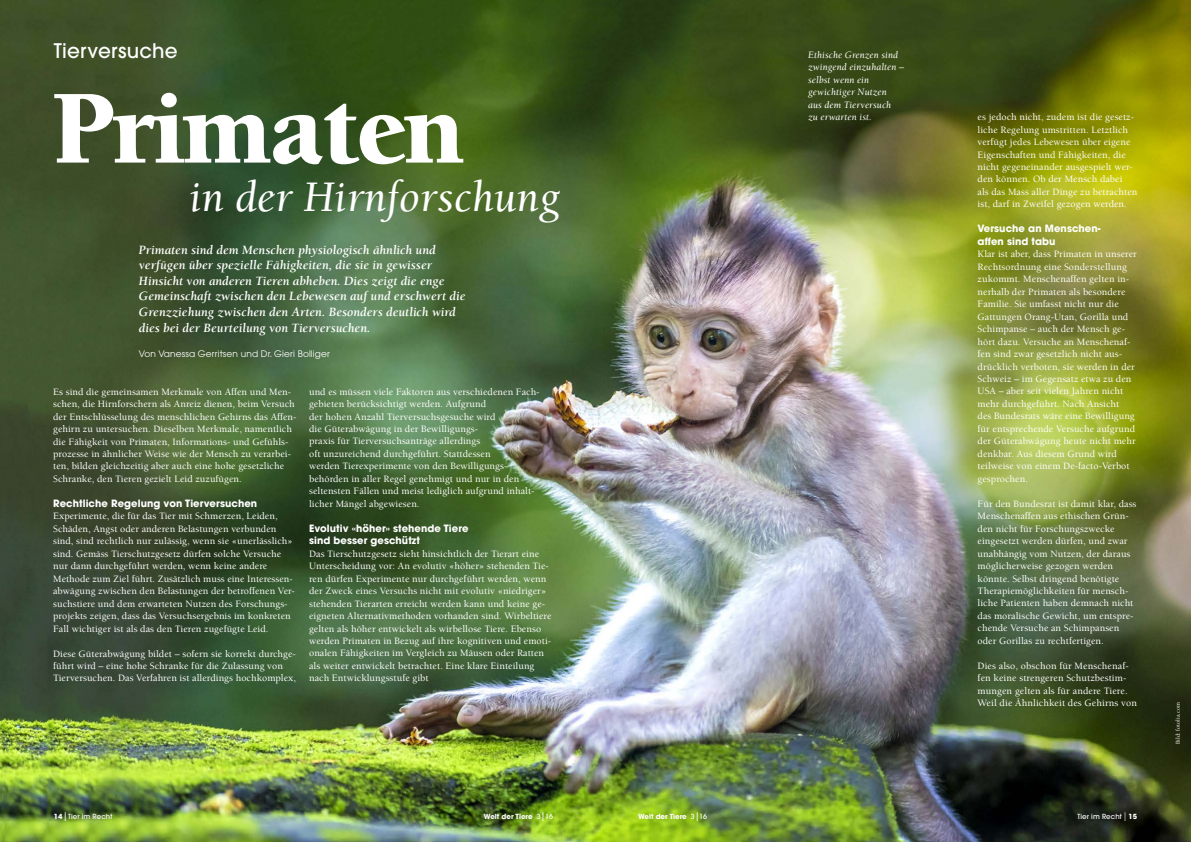
<style>
.page{position:relative;width:1191px;height:842px;background:#fff}
.page>*{position:absolute;margin:0;border:0;box-sizing:border-box;transform-origin:0 0}
.t1{font:900 107.9px "Berkeley";letter-spacing:-.03em;color:#fff}
.t2{font:italic 44.7px "Berkeley";color:#fff}
.t3{font:500 20px "Avant Garde";letter-spacing:.01em;color:#fff}
.t4{font:italic 700 13px/15.6px "Berkeley";color:#fff}
.t5{font:500 10px/12.5px "Berkeley";letter-spacing:.005em;color:#fff}
.t6{font:700 10px/12.5px "Avant Garde";letter-spacing:.005em;color:#fff}
.t7{font:italic 10px/12.5px "Berkeley";letter-spacing:.01em;color:#fff}
.t8{font:9px "Avant Garde";letter-spacing:.015em;color:#fff}
.t9{font:700 7px "Avant Garde";color:#fff}
.t10{font:500 7px "Avant Garde";letter-spacing:.015em;color:#fff}
.t11{font:500 6px "Berkeley";letter-spacing:.01em;color:#fff}
.s1{font-weight:700}
.s2{font-size:10.5px}
.s3{font-weight:500}
.s4{font-weight:500;font-size:10.5px}
.s5{font-weight:400;font-size:10.5px}
</style>
<div class="page">
<img style="left:0;top:0;width:1191px;height:842px">
<h3 class="t3" style="left:54px;top:38px;width:125px">Tierversuche</h3>
<h1 class="t1" style="left:51px;top:71px;width:415px">Primaten</h1>
<h2 class="t2" style="left:189px;top:173px;width:372px">in der Hirnforschung</h2>
<p class="t4" style="left:139px;top:242px;width:328px">Primaten sind dem Menschen physiologisch ähnlich und verfügen über spezielle Fähigkeiten, die sie in gewisser Hinsicht von anderen Tieren abheben. Dies zeigt die enge Gemeinschaft zwischen den Lebewesen auf und erschwert die Grenzziehung zwischen den Arten. Besonders deutlich wird dies bei der Beurteilung von Tierversuchen.</p>
<p class="t8" style="left:139px;top:349px;width:192px">Von Vanessa Gerritsen und Dr. Gieri Bolliger</p>
<p class="t5" style="left:53px;top:385px;width:245px">Es sind die gemeinsamen Merkmale von Affen und Men&shy;schen, die Hirnforschern als Anreiz dienen, beim Versuch der Entschlüsselung des menschlichen Gehirns das Affen&shy;gehirn zu untersuchen. Dieselben Merkmale, namentlich die Fähigkeit von Primaten, Informations- und Gefühls&shy;prozesse in ähnlicher Weise wie der Mensch zu verarbei&shy;ten, bilden gleichzeitig aber auch eine hohe gesetzliche Schranke, den Tieren gezielt Leid zuzufügen.</p>
<p class="t6" style="left:53px;top:497px;width:206px">Rechtliche Regelung von Tierversuchen</p>
<p class="t5" style="left:53px;top:510px;width:243px">Experimente, die für das Tier mit Schmerzen, Leiden, Schäden, Angst oder anderen Belastungen verbunden sind, sind rechtlich nur zulässig, wenn sie «unerlässlich» sind. Gemäss Tierschutzgesetz dürfen solche Versuche nur dann durchgeführt werden, wenn keine andere Methode zum Ziel führt. Zusätzlich muss eine Interessen&shy;abwägung zwischen den Belastungen der betroffenen Ver&shy;suchstiere und dem erwarteten Nutzen des Forschungs&shy;projekts zeigen, dass das Versuchsergebnis im konkreten Fall wichtiger ist als das den Tieren zugefügte Leid.</p>
<p class="t5" style="left:53px;top:647px;width:244px">Diese Güterabwägung bildet – sofern sie korrekt durchge&shy;führt wird – eine hohe Schranke für die Zulassung von<br>Tierversuchen. Das Verfahren ist allerdings hochkomplex,</p>
<p class="t5" style="left:309px;top:385px;width:232px">und es müssen viele Faktoren aus verschiedenen Fach&shy;gebieten berücksichtigt werden. Aufgrund<br>der hohen Anzahl Tierversuchsgesuche wird<br>die Güterabwägung in der Bewilligungs-<br>praxis für Tierversuchsanträge allerdings<br>oft unzureichend durchgeführt. Stattdessen<br>werden Tierexperimente von den Bewilligungs&shy;behörden in aller Regel genehmigt und nur in den seltensten Fällen und meist lediglich aufgrund inhalt&shy;licher Mängel abgewiesen.</p>
<p class="t6" style="left:309px;top:522px;width:161px">Evolutiv «höher» stehende Tiere sind besser geschützt</p>
<p class="t5" style="left:309px;top:547px;width:244px">Das Tierschutzgesetz sieht hinsichtlich der Tierart eine Unterscheidung vor: An evolutiv «höher» stehenden Tie&shy;ren dürfen Experimente nur durchgeführt werden, wenn der Zweck eines Versuchs nicht mit evolutiv «niedriger» stehenden Tierarten erreicht werden kann und keine ge&shy;eigneten Alternativmethoden vorhanden sind. Wirbeltiere gelten als höher entwickelt als wirbellose Tiere. Ebenso werden Primaten in Bezug auf ihre kognitiven und emoti&shy;onalen Fähigkeiten im Vergleich zu Mäusen oder Ratten als weiter entwickelt betrachtet. Eine klare Einteilung nach Entwicklungsstufe gibt</p>
<p class="t7" style="left:808px;top:49px;width:97px">Ethische Grenzen sind zwingend einzuhalten – selbst wenn ein gewichtiger Nutzen<br>aus dem Tierversuch<br>zu erwarten ist.</p>
<p class="t5" style="left:977px;top:111px;width:161px">es jedoch nicht, zudem ist die gesetz&shy;liche Regelung umstritten. Letztlich verfügt jedes Lebewesen über eigene Eigenschaften und Fähigkeiten, die nicht gegeneinander ausgespielt wer&shy;den können. Ob der Mensch dabei<br>als das Mass aller Dinge zu betrachten ist, darf in Zweifel gezogen werden.</p>
<p class="t6" style="left:977px;top:222px;width:125px">Versuche an Menschen&shy;affen sind tabu</p>
<p class="t5" style="left:977px;top:248px;width:161px">Klar ist aber, dass Primaten in unserer Rechtsordnung eine Sonderstellung zukommt. Menschenaffen gelten in&shy;nerhalb der Primaten als besondere Familie. Sie umfasst nicht nur die Gattungen Orang-Utan, Gorilla und Schimpanse – auch der Mensch ge&shy;hört dazu. Versuche an Menschenaf&shy;fen sind zwar gesetzlich nicht aus&shy;drücklich verboten, sie werden in der Schweiz – im Gegensatz etwa zu den USA – aber seit vielen Jahren nicht mehr durchgeführt. Nach Ansicht<br>des Bundesrats wäre eine Bewilligung für entsprechende Versuche aufgrund der Güterabwägung heute nicht mehr denkbar. Aus diesem Grund wird teilweise von einem De-facto-Verbot gesprochen.</p>
<p class="t5" style="left:977px;top:497px;width:160px">Für den Bundesrat ist damit klar, dass Menschenaffen aus ethischen Grün&shy;den nicht für Forschungszwecke eingesetzt werden dürfen, und zwar unabhängig vom Nutzen, der daraus möglicherweise gezogen werden könnte. Selbst dringend benötigte Therapiemöglichkeiten für mensch&shy;liche Patienten haben demnach nicht das moralische Gewicht, um entspre&shy;chende Versuche an Schimpansen oder Gorillas zu rechtfertigen.</p>
<p class="t5" style="left:977px;top:660px;width:161px">Dies also, obschon für Menschenaf&shy;fen keine strengeren Schutzbestim&shy;mungen gelten als für andere Tiere.<br>Weil die Ähnlichkeit des Gehirns von</p>
<p class="t10" style="left:54px;top:812px;width:60px"><span class="s1">14</span><span class="s2">|</span> Tier im Recht</p>
<p class="t9" style="left:484px;top:812px;width:71px">Welt der Tiere <span class="s3">3</span><span class="s4">|</span><span class="s3">16</span></p>
<p class="t9" style="left:638px;top:812px;width:71px">Welt der Tiere <span class="s3">3</span><span class="s4">|</span><span class="s3">16</span></p>
<p class="t10" style="left:1077px;top:812px;width:61px">Tier im Recht<span class="s5">|</span> <span class="s1">15</span></p>
<p class="t11" style="left:1174px;top:744px;width:44px;rotate:-90deg">Bild: fotolia.com</p>
</div>
